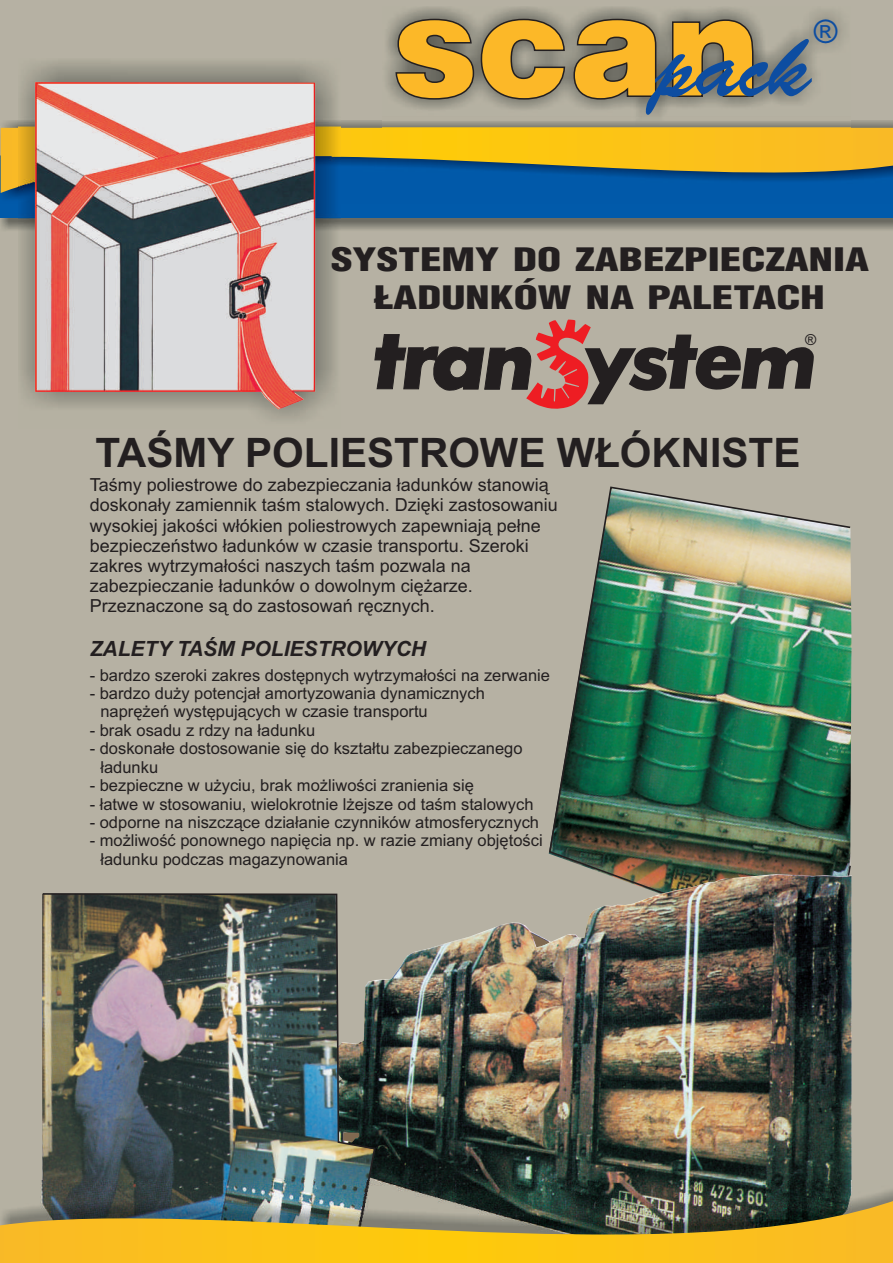
<style>
.page{position:relative;width:893px;height:1263px;background:#b6b1a3}
.page>*{position:absolute;margin:0;border:0;box-sizing:border-box;transform-origin:0 0}
.t1{font:83.1px "Brush Script BT";color:#0d4da1;scale:1.13 1}
.t2{font:700 40.65px "Arial";color:#231f20}
.t3{font:32.4px "Arial";color:#0d4da1}
.t4{font:900 31.5px/38.5px "Switzerland Cond";color:#231f20;text-align:center;scale:1.37 1}
.t5{font:italic 700 21px "Arial";color:#231f20}
.t6{font:18px/20.1px "Arial";color:#231f20}
.t7{font:16.5px/18.5px "Arial";color:#231f20}
.t8{font:15.15px "Arial";color:#231f20}
</style>
<div class="page">
<img style="left:548px;top:486px;width:304px;height:388px">
<img style="left:376px;top:874px;width:476px;height:306px">
<img style="left:42px;top:893px;width:334px;height:287px">
<img style="left:0;top:204px;width:893px;height:27px">
<div style="left:1px;top:156px;width:892px;height:62px;background:#015aaa"></div>
<svg style="left:532px;top:934px;width:17px;height:13px"></svg>
<svg style="left:343px;top:1133px;width:16px;height:8px"></svg>
<svg style="left:1px;top:120px;width:892px;height:79px"></svg>
<svg style="left:375px;top:320px;width:439px;height:89px"></svg>
<img style="left:19px;top:61px;width:322px;height:358px">
<img style="left:35px;top:82px;width:280px;height:327px">
<img style="left:383px;top:7px;width:467px;height:120px">
<svg style="left:395px;top:18px;width:359px;height:82px;background:#c19943"></svg>
<img style="left:41px;top:1180px;width:852px;height:14px">
<img style="left:0;top:1194px;width:893px;height:69px">
<h3 class="t3" style="left:814px;top:19px;width:25px">®</h3>
<h1 class="t1" style="left:656px;top:31px;width:139px">pack</h1>
<h2 class="t4" style="left:331px;top:241px;width:394px">SYSTEMY DO ZABEZPIECZANIA<br>ŁADUNKÓW NA PALETACH</h2>
<p class="t8" style="left:805px;top:334px;width:13px">®</p>
<h1 class="t2" style="left:95px;top:437px;width:707px">TAŚMY POLIESTROWE WŁÓKNISTE</h1>
<p class="t6" style="left:90px;top:477px;width:470px">Taśmy poliestrowe do zabezpieczania ładunków stanowią doskonały zamiennik taśm stalowych. Dzięki zastosowaniu wysokiej jakości włókien poliestrowych zapewniają pełne bezpieczeństwo ładunków w czasie transportu. Szeroki zakres wytrzymałości naszych taśm pozwala na zabezpieczanie ładunków o dowolnym ciężarze.<br>Przeznaczone są do zastosowań ręcznych.</p>
<h1 class="t5" style="left:90px;top:640px;width:338px">ZALETY TAŚM POLIESTROWYCH</h1>
<p class="t7" style="left:90px;top:667px;width:462px">- bardzo szeroki zakres dostępnych wytrzymałości na zerwanie</p>
<p class="t7" style="left:100px;top:685px;width:386px;text-indent:-11px">- bardzo duży potencjał amortyzowania dynamicznych naprężeń występujących w czasie transportu</p>
<p class="t7" style="left:90px;top:722px;width:227px">- brak osadu z rdzy na ładunku</p>
<p class="t7" style="left:100px;top:741px;width:424px;text-indent:-11px">- doskonałe dostosowanie się do kształtu zabezpieczanego ładunku</p>
<p class="t7" style="left:90px;top:778px;width:386px">- bezpieczne w użyciu, brak możliwości zranienia się</p>
<p class="t7" style="left:90px;top:796px;width:445px">- łatwe w stosowaniu, wielokrotnie lżejsze od taśm stalowych</p>
<p class="t7" style="left:90px;top:814px;width:451px">- odporne na niszczące działanie czynników atmosferycznych</p>
<p class="t7" style="left:100px;top:833px;width:444px;text-indent:-11px">- możliwość ponownego napięcia np. w razie zmiany objętości ładunku podczas magazynowania</p>
</div>
